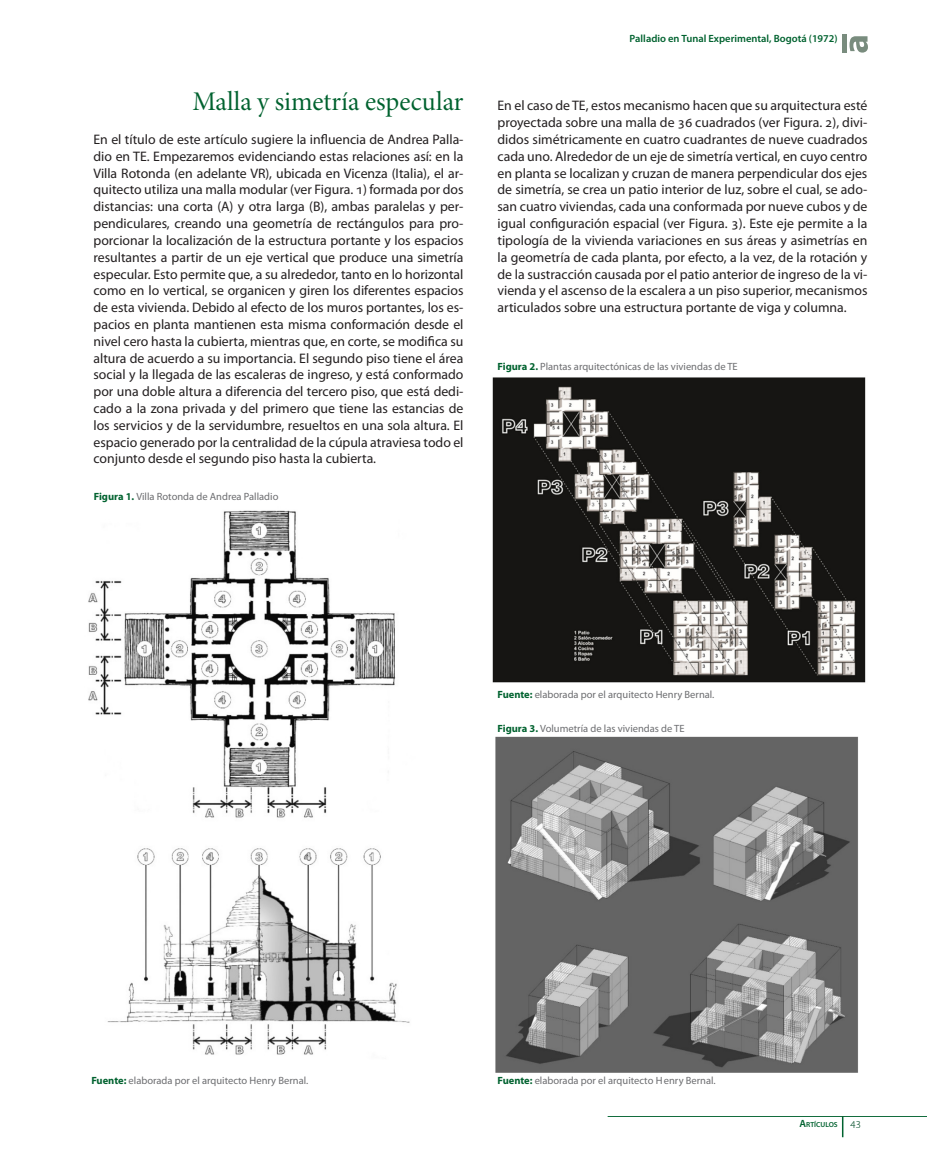
<style>
.page{position:relative;width:927px;height:1170px;background:#fff}
.page>*{position:absolute;margin:0;border:0;box-sizing:border-box;transform-origin:0 0}
._01_SUBTÍTULO_1{font:27px "Minion Pro Subh";letter-spacing:.005em;color:#00622f}
._01_CUERPO_DE_TEXTO{font:13.8px/16.8px "Myriad Pro";color:#231f20;text-align:justify}
._01_Fuente{font:10.5px "Myriad Pro";color:#6c6d70}
._01_Figuras{font:10.5px "Myriad Pro";color:#6c6d70}
._01_Figuras-2{font:600 10.5px "Myriad Pro";color:#00622f}
.t1{font:600 7.35px "Myriad Pro";color:#00622f}
.s1{font-weight:700;color:#00622f}
.s2{font-size:10.5px}
.s3{font-weight:300;font-size:10.5px;color:#bcbdc0}
</style>
<div class="page">
<svg style="left:842px;top:1117px;width:1px;height:20px"></svg>
<div style="left:842px;top:34px;width:5px;height:19px;background:#798c7e"></div>
<svg style="left:849px;top:36px;width:19px;height:17px"></svg>
<hr style="left:608px;top:1116px;width:319px;height:1px;background:#00622f">
<img style="left:88px;top:510px;width:322px;height:545px">
<img style="left:492px;top:377px;width:374px;height:306px">
<img style="left:495px;top:736px;width:363px;height:337px">
<p class="_01_SUBTÍTULO_1" style="left:192px;top:86px;width:273px">Malla y simetría especular</p>
<p class="_01_CUERPO_DE_TEXTO" style="left:94px;top:131px;width:371px">En el título de este artículo sugiere la influencia de Andrea Palla&shy;dio en TE. Empezaremos evidenciando estas relaciones así: en la Villa Rotonda (en adelante VR), ubicada en Vicenza (Italia), el ar&shy;quitecto utiliza una malla modular (ver Figura. 1) formada por dos distancias: una corta (A) y otra larga (B), ambas paralelas y per&shy;pendiculares, creando una geometría de rectángulos para pro&shy;porcionar la localización de la estructura portante y los espacios resultantes a partir de un eje vertical que produce una simetría especular. Esto permite que, a su alrededor, tanto en lo horizontal como en lo vertical, se organicen y giren los diferentes espacios de esta vivienda. Debido al efecto de los muros portantes, los es&shy;pacios en planta mantienen esta misma conformación desde el nivel cero hasta la cubierta, mientras que, en corte, se modifica su altura de acuerdo a su importancia. El segundo piso tiene el área social y la llegada de las escaleras de ingreso, y está conformado por una doble altura a diferencia del tercero piso, que está dedi&shy;cado a la zona privada y del primero que tiene las estancias de los servicios y de la servidumbre, resueltos en una sola altura. El espacio generado por la centralidad de la cúpula atraviesa todo el conjunto desde el segundo piso hasta la cubierta.</p>
<p class="_01_Figuras" style="left:94px;top:490px;width:186px"><span class="s1">Figura 1.</span> Villa Rotonda de Andrea Palladio</p>
<p class="_01_Figuras-2" style="left:630px;top:32px;width:210px">Palladio en Tunal Experimental, Bogotá (1972)</p>
<p class="_01_CUERPO_DE_TEXTO" style="left:497px;top:97px;width:371px">En el caso de TE, estos mecanismo hacen que su arquitectura esté proyectada sobre una malla de 36 cuadrados (ver Figura. 2), divi&shy;didos simétricamente en cuatro cuadrantes de nueve cuadrados cada uno. Alrededor de un eje de simetría vertical, en cuyo centro en planta se localizan y cruzan de manera perpendicular dos ejes de simetría, se crea un patio interior de luz, sobre el cual, se ado&shy;san cuatro viviendas, cada una conformada por nueve cubos y de igual configuración espacial (ver Figura. 3). Este eje permite a la tipología de la vivienda variaciones en sus áreas y asimetrías en la geometría de cada planta, por efecto, a la vez, de la rotación y de la sustracción causada por el patio anterior de ingreso de la vi&shy;vienda y el ascenso de la escalera a un piso superior, mecanismos articulados sobre una estructura portante de viga y columna.</p>
<p class="_01_Figuras" style="left:497px;top:360px;width:242px"><span class="s1">Figura 2.</span> Plantas arquitectónicas de las viviendas de TE</p>
<p class="_01_Fuente" style="left:497px;top:688px;width:218px"><span class="s1">Fuente:</span> elaborada por el arquitecto Henry Bernal.</p>
<p class="_01_Figuras" style="left:497px;top:722px;width:189px"><span class="s1">Figura 3.</span> Volumetría de las viviendas de TE</p>
<p class="_01_Fuente" style="left:91px;top:1074px;width:218px"><span class="s1">Fuente:</span> elaborada por el arquitecto Henry Bernal.</p>
<p class="_01_Fuente" style="left:497px;top:1074px;width:220px"><span class="s1">Fuente:</span> elaborada por el arquitecto Henry Bernal.</p>
<p class="t1" style="left:799px;top:1119px;width:63px"><span class="s2">A</span>RTÍCULOS <span class="s3">43</span></p>
</div>
